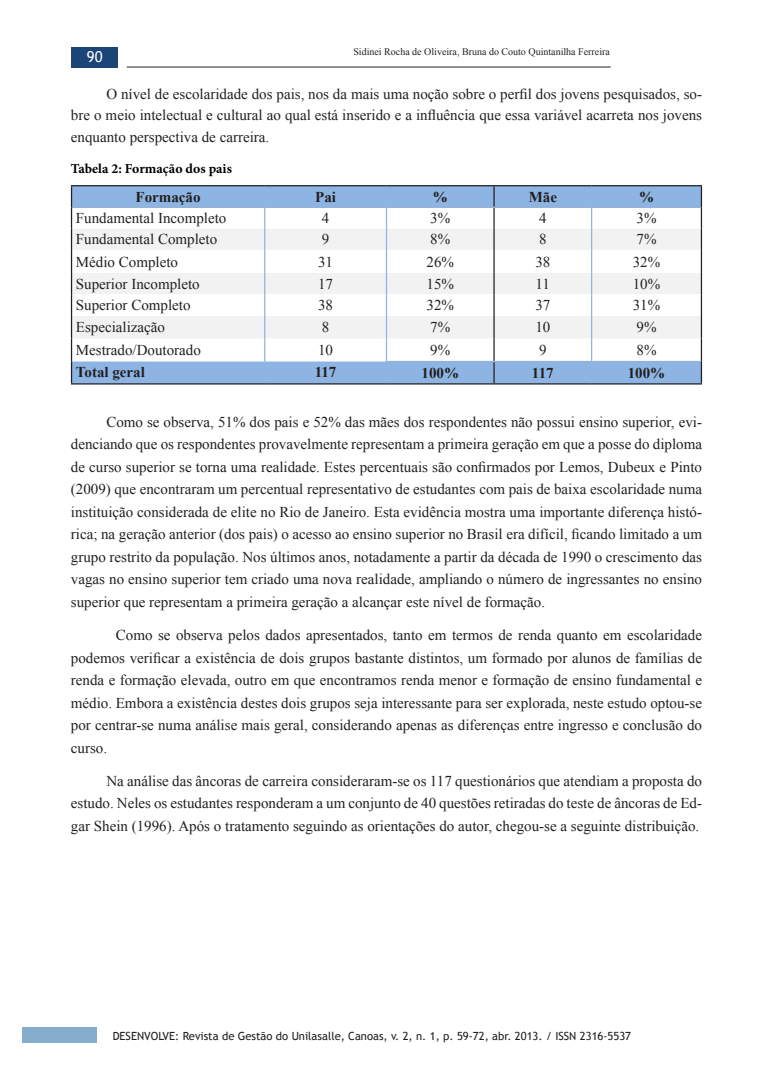
<style>
.page{position:relative;width:773px;height:1081px;background:#fff}
.page>*{position:absolute;margin:0;border:0;box-sizing:border-box;transform-origin:0 0}
.Corpo_Texto{font:15px/22.5px "Times New Roman";color:#231f20;text-align:justify}
.t1{font:700 15px "Times New Roman";color:#231f20}
.t2{font:15px "Trebuchet MS";color:#fff}
.Gráficos_Tabelas{font:700 13.75px "Minion Pro";color:#000}
.t3{font:11.25px "Trebuchet MS";color:#231f20}
.t4{font:10px "Times New Roman";color:#231f20}
</style>
<div class="page">
<div style="left:22px;top:1028px;width:75px;height:15px;background:#87adcc"></div>
<div style="left:72px;top:48px;width:46px;height:20px;background:#1a4576"></div>
<hr style="left:127px;top:67px;width:483px;height:1px;background:#231f20">
<svg style="left:72px;top:186px;width:628px;height:197px"></svg>
<div style="left:72px;top:229px;width:628px;height:109px;background:#f2f2f2"></div>
<svg style="left:72px;top:250px;width:628px;height:66px"></svg>
<hr style="left:700px;top:186px;width:2px;height:21px;background:#231f20">
<hr style="left:71px;top:185px;width:194px;height:1px;background:#231f20">
<hr style="left:265px;top:185px;width:121px;height:1px;background:#231f20">
<hr style="left:386px;top:185px;width:108px;height:1px;background:#231f20">
<hr style="left:494px;top:185px;width:97px;height:1px;background:#231f20">
<hr style="left:591px;top:185px;width:111px;height:1px;background:#231f20">
<hr style="left:72px;top:207px;width:193px;height:1px;background:#95b3d7">
<hr style="left:265px;top:207px;width:121px;height:1px;background:#95b3d7">
<hr style="left:386px;top:207px;width:108px;height:1px;background:#95b3d7">
<hr style="left:494px;top:207px;width:97px;height:1px;background:#95b3d7">
<hr style="left:591px;top:207px;width:109px;height:1px;background:#95b3d7">
<hr style="left:700px;top:207px;width:2px;height:22px;background:#231f20">
<hr style="left:700px;top:229px;width:2px;height:21px;background:#231f20">
<hr style="left:700px;top:250px;width:2px;height:23px;background:#231f20">
<hr style="left:700px;top:273px;width:2px;height:21px;background:#231f20">
<hr style="left:700px;top:294px;width:2px;height:22px;background:#231f20">
<hr style="left:700px;top:316px;width:2px;height:22px;background:#231f20">
<svg style="left:264px;top:208px;width:1px;height:153px"></svg>
<svg style="left:386px;top:208px;width:1px;height:153px"></svg>
<svg style="left:591px;top:208px;width:1px;height:153px"></svg>
<hr style="left:700px;top:338px;width:2px;height:23px;background:#231f20">
<svg style="left:71px;top:186px;width:1px;height:197px"></svg>
<svg style="left:493px;top:186px;width:1px;height:197px"></svg>
<hr style="left:386px;top:361px;width:108px;height:1px;background:#95b3d7">
<hr style="left:494px;top:361px;width:97px;height:1px;background:#95b3d7">
<hr style="left:591px;top:361px;width:109px;height:1px;background:#95b3d7">
<hr style="left:71px;top:383px;width:194px;height:1px;background:#231f20">
<hr style="left:265px;top:383px;width:121px;height:1px;background:#231f20">
<hr style="left:386px;top:383px;width:108px;height:1px;background:#231f20">
<hr style="left:494px;top:383px;width:97px;height:1px;background:#231f20">
<hr style="left:591px;top:383px;width:111px;height:1px;background:#231f20">
<hr style="left:700px;top:361px;width:2px;height:22px;background:#231f20">
<p class="t2" style="left:87px;top:48px;width:17px">90</p>
<p class="t4" style="left:353px;top:45px;width:258px">Sidinei Rocha de Oliveira, Bruna do Couto Quintanilha Ferreira</p>
<p class="Corpo_Texto" style="left:71px;top:83px;width:632px;line-height:21.2px;text-indent:35px">O nível de escolaridade dos pais, nos da mais uma noção sobre o perfil dos jovens pesquisados, so&shy;bre o meio intelectual e cultural ao qual está inserido e a influência que essa variável acarreta nos jovens enquanto perspectiva de carreira.</p>
<p class="Gráficos_Tabelas" style="left:71px;top:159px;width:162px">Tabela 2: Formação dos pais</p>
<p class="t1" style="left:136px;top:186px;width:66px">Formação</p>
<p class="t1" style="left:315px;top:186px;width:22px">Pai</p>
<p class="t1" style="left:432px;top:186px;width:16px">%</p>
<p class="t1" style="left:528px;top:186px;width:30px">Mãe</p>
<p class="t1" style="left:639px;top:186px;width:16px">%</p>
<p class="Corpo_Texto" style="left:76px;top:207px;width:152px">Fundamental Incompleto</p>
<p class="Corpo_Texto" style="left:322px;top:207px;width:9px">4</p>
<p class="Corpo_Texto" style="left:430px;top:207px;width:21px">3%</p>
<p class="Corpo_Texto" style="left:539px;top:207px;width:9px">4</p>
<p class="Corpo_Texto" style="left:636px;top:207px;width:21px">3%</p>
<p class="Corpo_Texto" style="left:76px;top:228px;width:143px">Fundamental Completo</p>
<p class="Corpo_Texto" style="left:322px;top:228px;width:9px">9</p>
<p class="Corpo_Texto" style="left:430px;top:228px;width:21px">8%</p>
<p class="Corpo_Texto" style="left:539px;top:228px;width:9px">8</p>
<p class="Corpo_Texto" style="left:636px;top:228px;width:21px">7%</p>
<p class="Corpo_Texto" style="left:76px;top:250px;width:104px">Médio Completo</p>
<p class="Corpo_Texto" style="left:318px;top:250px;width:16px">31</p>
<p class="Corpo_Texto" style="left:426px;top:250px;width:29px">26%</p>
<p class="Corpo_Texto" style="left:535px;top:250px;width:16px">38</p>
<p class="Corpo_Texto" style="left:632px;top:250px;width:29px">32%</p>
<p class="Corpo_Texto" style="left:76px;top:272px;width:125px">Superior Incompleto</p>
<p class="Corpo_Texto" style="left:318px;top:272px;width:16px">17</p>
<p class="Corpo_Texto" style="left:426px;top:272px;width:29px">15%</p>
<p class="Corpo_Texto" style="left:535px;top:272px;width:16px">11</p>
<p class="Corpo_Texto" style="left:632px;top:272px;width:29px">10%</p>
<p class="Corpo_Texto" style="left:76px;top:294px;width:116px">Superior Completo</p>
<p class="Corpo_Texto" style="left:318px;top:294px;width:16px">38</p>
<p class="Corpo_Texto" style="left:426px;top:294px;width:29px">32%</p>
<p class="Corpo_Texto" style="left:535px;top:294px;width:16px">37</p>
<p class="Corpo_Texto" style="left:632px;top:294px;width:29px">31%</p>
<p class="Corpo_Texto" style="left:76px;top:316px;width:91px">Especialização</p>
<p class="Corpo_Texto" style="left:322px;top:316px;width:9px">8</p>
<p class="Corpo_Texto" style="left:430px;top:316px;width:21px">7%</p>
<p class="Corpo_Texto" style="left:535px;top:316px;width:16px">10</p>
<p class="Corpo_Texto" style="left:636px;top:316px;width:21px">9%</p>
<p class="Corpo_Texto" style="left:76px;top:339px;width:126px">Mestrado/Doutorado</p>
<p class="Corpo_Texto" style="left:318px;top:339px;width:16px">10</p>
<p class="Corpo_Texto" style="left:430px;top:338px;width:21px">9%</p>
<p class="Corpo_Texto" style="left:539px;top:338px;width:9px">9</p>
<p class="Corpo_Texto" style="left:636px;top:338px;width:21px">8%</p>
<p class="t1" style="left:76px;top:362px;width:71px">Total geral</p>
<p class="t1" style="left:315px;top:362px;width:23px">117</p>
<p class="t1" style="left:421px;top:362px;width:39px">100%</p>
<p class="t1" style="left:532px;top:362px;width:23px">117</p>
<p class="t1" style="left:627px;top:362px;width:39px">100%</p>
<p class="Corpo_Texto" style="left:71px;top:410px;width:632px;text-indent:35px">Como se observa, 51% dos pais e 52% das mães dos respondentes não possui ensino superior, evi&shy;denciando que os respondentes provavelmente representam a primeira geração em que a posse do diploma de curso superior se torna uma realidade. Estes percentuais são confirmados por Lemos, Dubeux e Pinto (2009) que encontraram um percentual representativo de estudantes com pais de baixa escolaridade numa instituição considerada de elite no Rio de Janeiro. Esta evidência mostra uma importante diferença histó&shy;rica; na geração anterior (dos pais) o acesso ao ensino superior no Brasil era difícil, ficando limitado a um grupo restrito da população. Nos últimos anos, notadamente a partir da década de 1990 o crescimento das vagas no ensino superior tem criado uma nova realidade, ampliando o número de ingressantes no ensino superior que representam a primeira geração a alcançar este nível de formação.</p>
<p class="Corpo_Texto" style="left:71px;top:623px;width:632px;text-indent:45px">Como se observa pelos dados apresentados, tanto em termos de renda quanto em escolaridade podemos verificar a existência de dois grupos bastante distintos, um formado por alunos de famílias de renda e formação elevada, outro em que encontramos renda menor e formação de ensino fundamental e médio. Embora a existência destes dois grupos seja interessante para ser explorada, neste estudo optou-se por centrar-se numa análise mais geral, considerando apenas as diferenças entre ingresso e conclusão do curso.</p>
<p class="Corpo_Texto" style="left:71px;top:769px;width:632px;text-indent:35px">Na análise das âncoras de carreira consideraram-se os 117 questionários que atendiam a proposta do estudo. Neles os estudantes responderam a um conjunto de 40 questões retiradas do teste de âncoras de Ed&shy;gar Shein (1996). Após o tratamento seguindo as orientações do autor, chegou-se a seguinte distribuição.</p>
<p class="t3" style="left:113px;top:1029px;width:520px">DESENVOLVE: Revista de Gestão do Unilasalle, Canoas, v. 2, n. 1, p. 59-72, abr. 2013. / ISSN 2316-5537</p>
</div>
